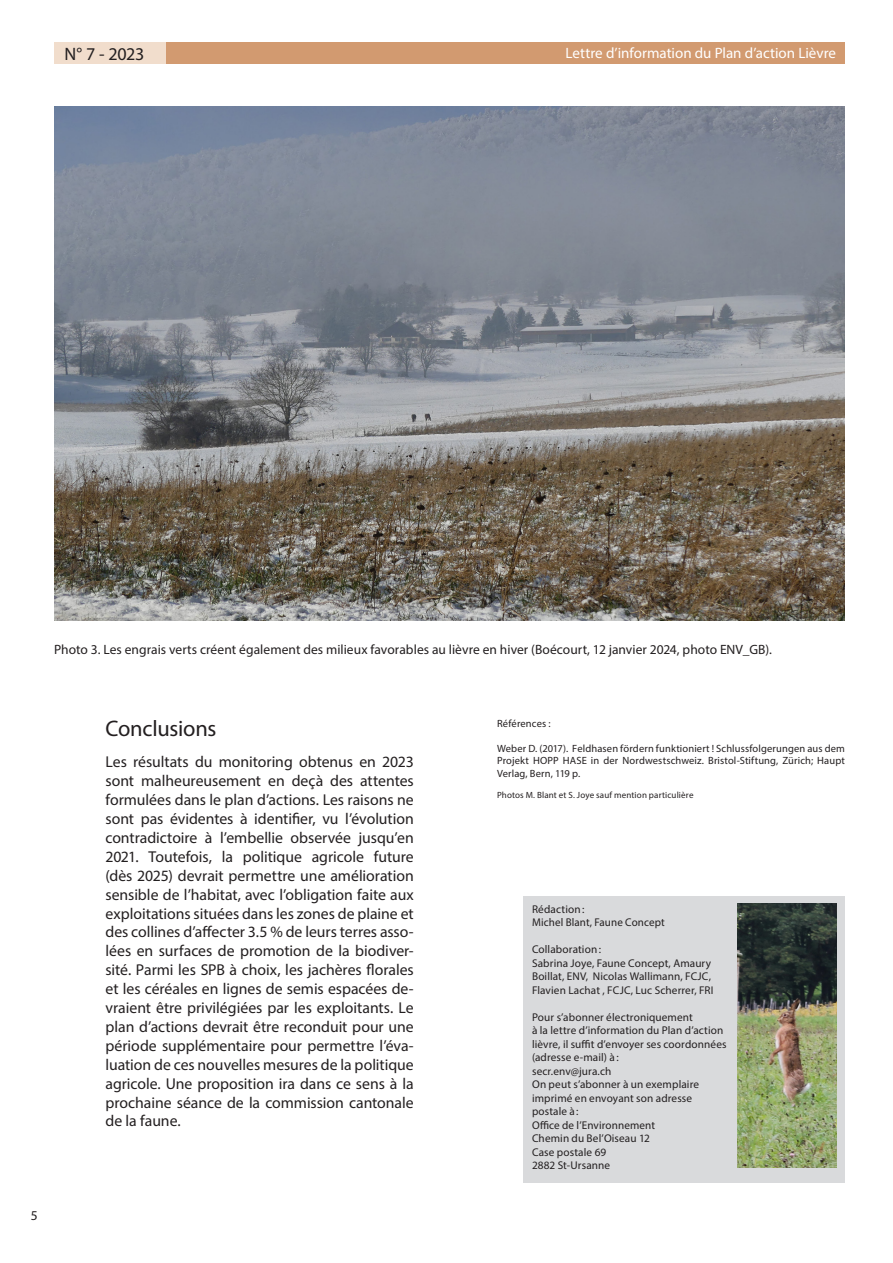
<style>
.page{position:relative;width:893px;height:1263px;background:#fff}
.page>*{position:absolute;margin:0;border:0;box-sizing:border-box;transform-origin:0 0}
.t1{font:22.5px "Myriad Pro";letter-spacing:-.015em;color:#231f20}
.t2{font:18px "Myriad Pro";color:#231f20}
.t3{font:15.75px/18.9px "Myriad Pro";letter-spacing:-.005em;color:#231f20;text-align:justify}
.t4{font:15px "Myriad Pro";color:#fff}
.t5{font:13.5px "Myriad Pro";letter-spacing:.005em;color:#231f20}
.t6{font:11.25px/13.5px "Myriad Pro";letter-spacing:.01em;color:#231f20}
.t7{font:10.5px/12.6px "Myriad Pro";letter-spacing:.015em;color:#231f20;text-align:justify}
.t8{font:9px "Myriad Pro";letter-spacing:.015em;color:#231f20}
</style>
<div class="page">
<div style="left:54px;top:43px;width:112px;height:21px;background:#f1ddcc"></div>
<div style="left:166px;top:43px;width:679px;height:21px;background:#d29a70"></div>
<div style="left:524px;top:896px;width:321px;height:286px;background:#d9dadc"></div>
<img style="left:737px;top:904px;width:99px;height:263px">
<img style="left:54px;top:106px;width:791px;height:515px">
<p class="t2" style="left:65px;top:43px;width:81px">N° 7 - 2023</p>
<p class="t4" style="left:566px;top:44px;width:272px">Lettre d’information du Plan d’action Lièvre</p>
<p class="t5" style="left:54px;top:641px;width:719px">Photo 3. Les engrais verts créent également des milieux favorables au lièvre en hiver (Boécourt, 12 janvier 2024, photo ENV_GB).</p>
<p class="t5" style="left:31px;top:1207px;width:8px">5</p>
<p class="t1" style="left:105px;top:714px;width:112px">Conclusions</p>
<p class="t3" style="left:105px;top:752px;width:310px">Les résultats du monitoring obtenus en 2023 sont malheureusement en deçà des attentes formulées dans le plan d’actions. Les raisons ne sont pas évidentes à identifier, vu l’évolution contradictoire à l’embellie observée jusqu’en 2021. Toutefois, la politique agricole future (dès 2025) devrait permettre une amélioration sensible de l’habitat, avec l’obligation faite aux exploitations situées dans les zones de plaine et des collines d’affecter 3.5 % de leurs terres asso&shy;lées en surfaces de promotion de la biodiver&shy;sité. Parmi les SPB à choix, les jachères florales et les céréales en lignes de semis espacées de&shy;vraient être privilégiées par les exploitants. Le plan d’actions devrait être reconduit pour une période supplémentaire pour permettre l’éva&shy;luation de ces nouvelles mesures de la politique agricole. Une proposition ira dans ce sens à la prochaine séance de la commission cantonale de la faune.</p>
<p class="t7" style="left:497px;top:716px;width:55px">Références :</p>
<p class="t7" style="left:497px;top:742px;width:349px">Weber D. (2017). Feldhasen fördern funktioniert ! Schlussfolgerungen aus dem Projekt HOPP HASE in der Nordwestschweiz. Bristol-Stiftung, Zürich; Haupt Verlag, Bern, 119 p.</p>
<p class="t8" style="left:497px;top:789px;width:198px">Photos M. Blant et S. Joye sauf mention particulière</p>
<p class="t6" style="left:532px;top:902px;width:54px">Rédaction:</p>
<p class="t6" style="left:532px;top:915px;width:134px">Michel Blant, Faune Concept</p>
<p class="t6" style="left:532px;top:942px;width:70px">Collaboration:</p>
<p class="t6" style="left:532px;top:956px;width:183px">Sabrina Joye, Faune Concept, Amaury<br>Boillat, ENV, Nicolas Wallimann, FCJC,<br>Flavien Lachat , FCJC, Luc Scherrer, FRI</p>
<p class="t6" style="left:532px;top:1010px;width:196px">Pour s’abonner électroniquement<br>à la lettre d’information du Plan d’action lièvre, il suffit d’envoyer ses coordonnées (adresse e-mail) à :<br>secr.env@jura.ch</p>
<p class="t6" style="left:532px;top:1077px;width:169px">On peut s’abonner à un exemplaire imprimé en envoyant son adresse postale à:</p>
<p class="t6" style="left:532px;top:1118px;width:125px">Office de l’Environnement</p>
<p class="t6" style="left:532px;top:1131px;width:119px">Chemin du Bel’Oiseau 12<br>Case postale 69</p>
<p class="t6" style="left:532px;top:1158px;width:80px">2882 St-Ursanne</p>
</div>
